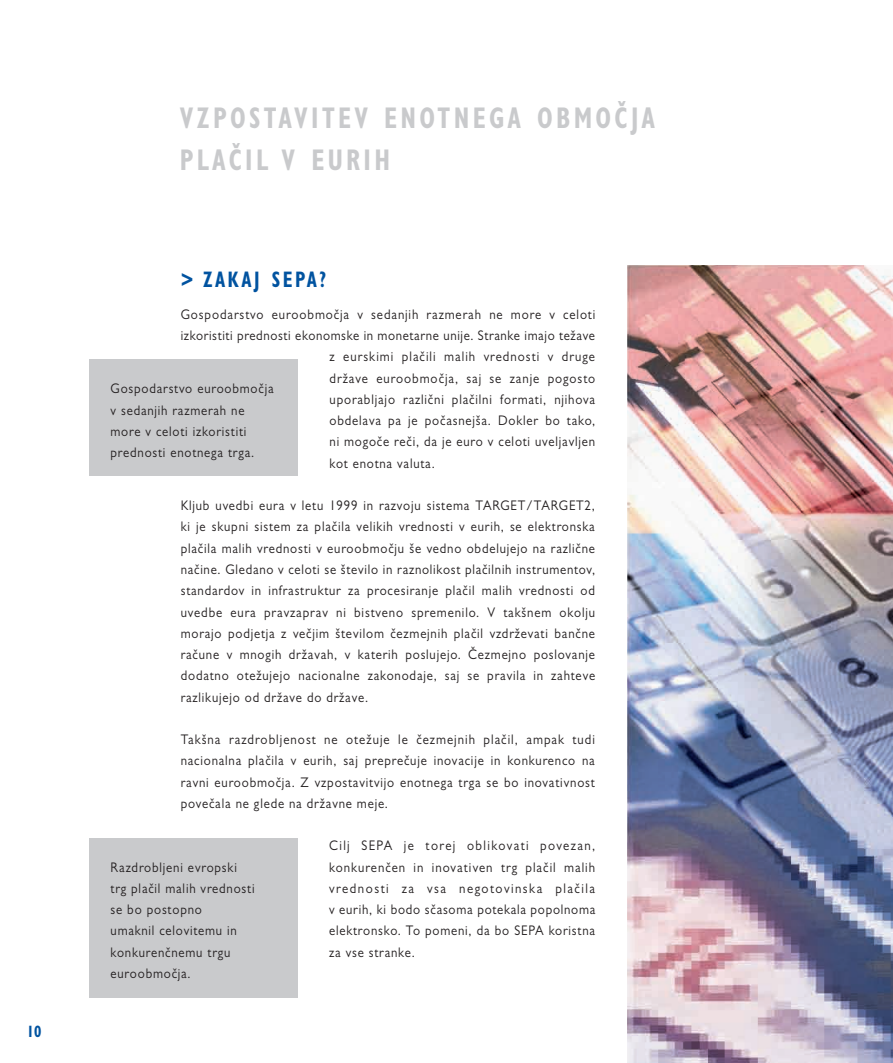
<style>
.page{position:relative;width:893px;height:1063px;background:#fff}
.page>*{position:absolute;margin:0;border:0;box-sizing:border-box;transform-origin:0 0}
.t1{font:700 condensed 30px/42.5px "Gill Sans MT Pro";letter-spacing:.13em;color:#c9cacc;scale:.85 1}
.t2{font:700 condensed 22.5px "Gill Sans MT Pro";letter-spacing:.13em;color:#0153a0;scale:.85 1}
.t3{font:700 condensed 16.5px "Gill Sans MT Pro";color:#0153a0;scale:.85 1}
.t4{font:13.95px/21.3px "Gill Sans MT Pro";letter-spacing:.06em;color:#231f20;text-align:justify;scale:.92 1}
.t5{font:13.95px "Gill Sans MT Pro";letter-spacing:.08em;color:#231f20;scale:.92 1}
</style>
<div class="page">
<img style="left:627px;top:266px;width:266px;height:797px">
<div style="left:89px;top:359px;width:209px;height:117px;background:#c9cacc"></div>
<div style="left:89px;top:838px;width:209px;height:159px;background:#c9cacc"></div>
<p class="t3" style="left:27px;top:1022px;width:19px">10</p>
<h1 class="t1" style="left:180px;top:96px;width:560px">VZPOSTAVITEV ENOTNEGA OBMOČJA<br>PLAČIL V EURIH</h1>
<h2 class="t2" style="left:181px;top:266px;width:173px">&gt; Zakaj SEPA?</h2>
<p class="t4" style="left:181px;top:303px;width:452px">Gospodarstvo euroobmočja v sedanjih razmerah ne more v celoti</p>
<p class="t4" style="left:181px;top:325px;width:452px">izkoristiti prednosti ekonomske in monetarne unije. Stranke imajo težave</p>
<p class="t5" style="left:330px;top:348px;width:290px">z eurskimi plačili malih vrednosti v druge</p>
<p class="t4" style="left:330px;top:367px;width:290px">države euroobmočja, saj se zanje pogosto</p>
<p class="t4" style="left:330px;top:388px;width:290px">uporabljajo različni plačilni formati, njihova</p>
<p class="t4" style="left:330px;top:410px;width:290px">obdelava pa je počasnejša. Dokler bo tako,</p>
<p class="t4" style="left:330px;top:431px;width:290px">ni mogoče reči, da je euro v celoti uveljavljen</p>
<p class="t4" style="left:330px;top:452px;width:116px">kot enotna valuta.</p>
<p class="t4" style="left:181px;top:495px;width:452px">Kljub uvedbi eura v letu 1999 in razvoju sistema TARGET/TARGET2, ki je skupni sistem za plačila velikih vrednosti v eurih, se elektronska plačila malih vrednosti v euroobmočju še vedno obdelujejo na različne načine. Gledano v celoti se število in raznolikost plačilnih instrumentov, standardov in infrastruktur za procesiranje plačil malih vrednosti od uvedbe eura pravzaprav ni bistveno spremenilo. V takšnem okolju morajo podjetja z večjim številom čezmejnih plačil vzdrževati bančne račune v mnogih državah, v katerih poslujejo. Čezmejno poslovanje dodatno otežujejo nacionalne zakonodaje, saj se pravila in zahteve razlikujejo od države do države.</p>
<p class="t4" style="left:181px;top:729px;width:452px">Takšna razdrobljenost ne otežuje le čezmejnih plačil, ampak tudi nacionalna plačila v eurih, saj preprečuje inovacije in konkurenco na ravni euroobmočja. Z vzpostavitvijo enotnega trga se bo inovativnost povečala ne glede na državne meje.</p>
<p class="t4" style="left:329px;top:835px;width:291px">Cilj SEPA je torej oblikovati povezan, konkurenčen in inovativen trg plačil malih vrednosti za vsa negotovinska plačila v eurih, ki bodo sčasoma potekala popolnoma elektronsko. To pomeni, da bo SEPA koristna za vse stranke.</p>
<p class="t4" style="left:111px;top:378px;width:179px;text-align:left">Gospodarstvo euroobmočja v sedanjih razmerah ne more v celoti izkoristiti prednosti enotnega trga.</p>
<p class="t4" style="left:111px;top:856px;width:158px;text-align:left">Razdrobljeni evropski trg plačil malih vrednosti se bo postopno<br>umaknil celovitemu in konkurenčnemu trgu euroobmočja.</p>
</div>
